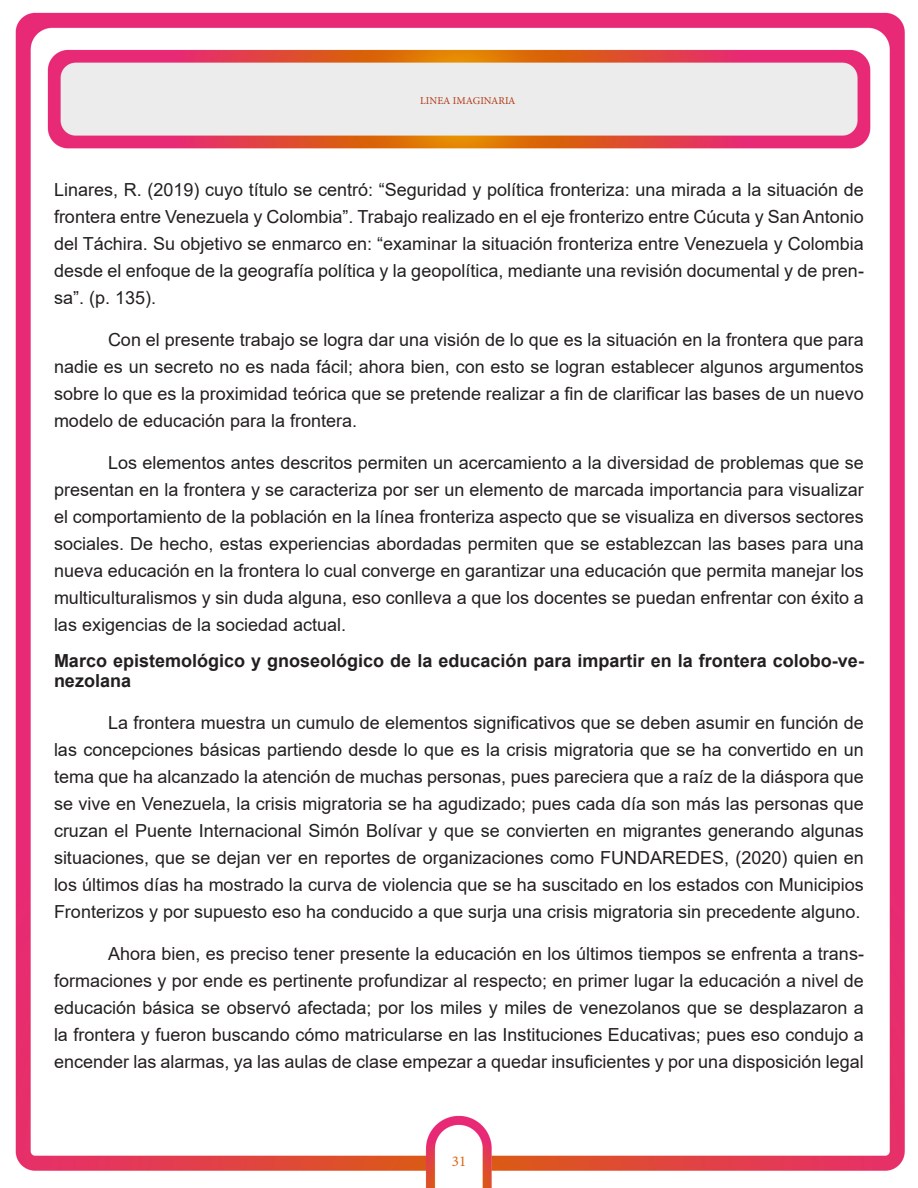
<style>
.page{position:relative;width:918px;height:1188px;background:#fff}
.page>*{position:absolute;margin:0;border:0;box-sizing:border-box;transform-origin:0 0}
.t1{font:18px/27px "Arial";color:#231f20;text-align:justify}
.t2{font:700 18px/20.7px "Arial";color:#231f20}
.t3{font:15px "Minion Pro";color:#db6514}
.t4{font:10.5px "Minion Pro";color:#b13b17}
</style>
<div class="page">
<img style="left:15px;top:12px;width:890px;height:1176px">
<p class="t4" style="left:420px;top:93px;width:97px">LINEA IMAGINARIA</p>
<p class="t1" style="left:54px;top:176px;width:811px">Linares, R. (2019) cuyo título se centró: “Seguridad y política fronteriza: una mirada a la situación de frontera entre Venezuela y Colombia”. Trabajo realizado en el eje fronterizo entre Cúcuta y San Antonio del Táchira. Su objetivo se enmarco en: “examinar la situación fronteriza entre Venezuela y Colombia desde el enfoque de la geografía política y la geopolítica, mediante una revisión documental y de pren&shy;sa”. (p. 135).</p>
<p class="t1" style="left:54px;top:326px;width:811px;text-indent:54px">Con el presente trabajo se logra dar una visión de lo que es la situación en la frontera que para nadie es un secreto no es nada fácil; ahora bien, con esto se logran establecer algunos argumentos sobre lo que es la proximidad teórica que se pretende realizar a fin de clarificar las bases de un nuevo modelo de educación para la frontera.</p>
<p class="t1" style="left:54px;top:449px;width:811px;text-indent:54px">Los elementos antes descritos permiten un acercamiento a la diversidad de problemas que se presentan en la frontera y se caracteriza por ser un elemento de marcada importancia para visualizar el comportamiento de la población en la línea fronteriza aspecto que se visualiza en diversos sectores sociales. De hecho, estas experiencias abordadas permiten que se establezcan las bases para una nueva educación en la frontera lo cual converge en garantizar una educación que permita manejar los multiculturalismos y sin duda alguna, eso conlleva a que los docentes se puedan enfrentar con éxito a las exigencias de la sociedad actual.</p>
<p class="t2" style="left:54px;top:650px;width:811px">Marco epistemológico y gnoseológico de la educación para impartir en la frontera colobo-ve&shy;nezolana</p>
<p class="t1" style="left:54px;top:709px;width:811px;text-indent:54px">La frontera muestra un cumulo de elementos significativos que se deben asumir en función de las concepciones básicas partiendo desde lo que es la crisis migratoria que se ha convertido en un tema que ha alcanzado la atención de muchas personas, pues pareciera que a raíz de la diáspora que se vive en Venezuela, la crisis migratoria se ha agudizado; pues cada día son más las personas que cruzan el Puente Internacional Simón Bolívar y que se convierten en migrantes generando algunas situaciones, que se dejan ver en reportes de organizaciones como FUNDAREDES, (2020) quien en los últimos días ha mostrado la curva de violencia que se ha suscitado en los estados con Municipios Fronterizos y por supuesto eso ha conducido a que surja una crisis migratoria sin precedente alguno.</p>
<p class="t1" style="left:54px;top:940px;width:811px;text-indent:54px">Ahora bien, es preciso tener presente la educación en los últimos tiempos se enfrenta a trans&shy;formaciones y por ende es pertinente profundizar al respecto; en primer lugar la educación a nivel de educación básica se observó afectada; por los miles y miles de venezolanos que se desplazaron a la frontera y fueron buscando cómo matricularse en las Instituciones Educativas; pues eso condujo a encender las alarmas, ya las aulas de clase empezar a quedar insuficientes y por una disposición legal</p>
<p class="t3" style="left:452px;top:1151px;width:16px">31</p>
</div>
